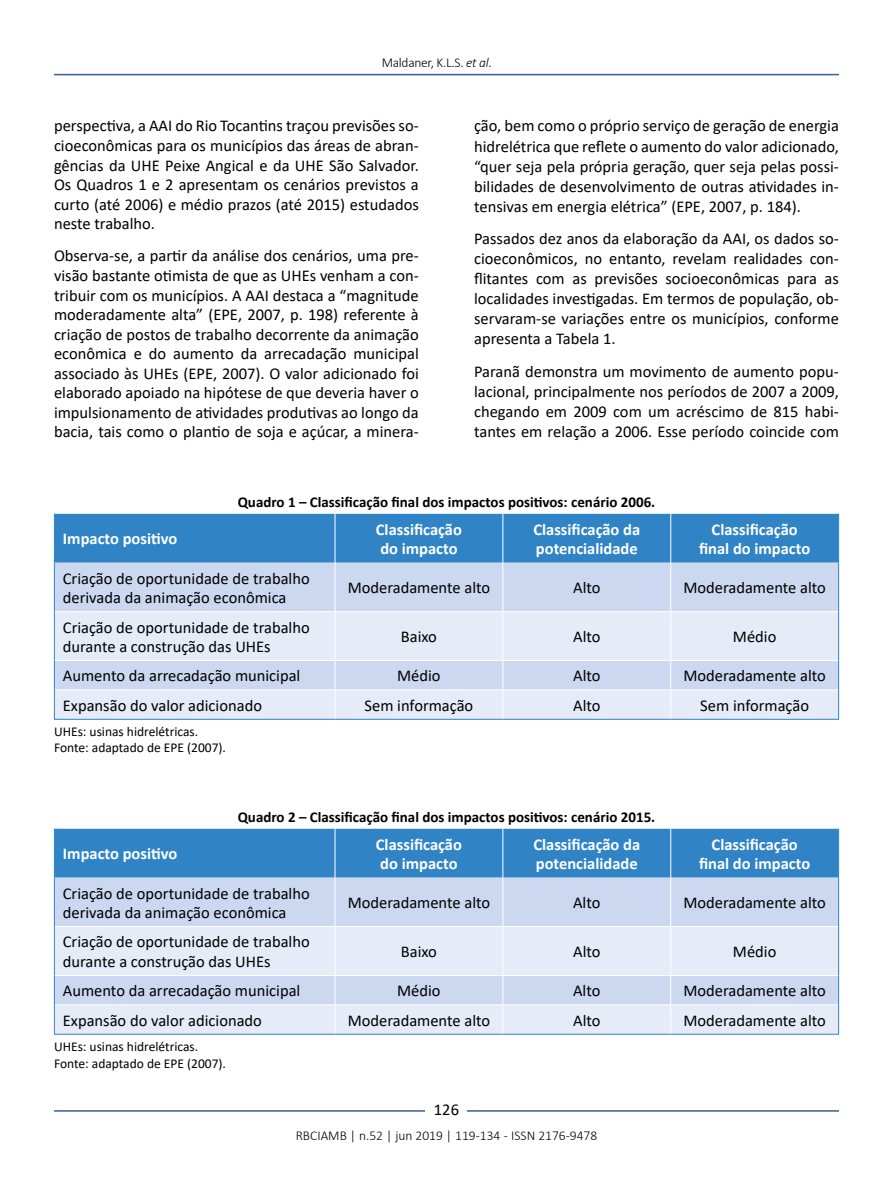
<style>
.page{position:relative;width:893px;height:1191px;background:#fff}
.page>*{position:absolute;margin:0;border:0;box-sizing:border-box;transform-origin:0 0}
.t1{font:16.5px/19.5px "Calibri";color:#000;text-align:justify}
.t2{font:700 16.5px/19.5px "Calibri";color:#fff}
.t3{font:700 15px "Calibri";color:#000}
.t4{font:13.5px/16.5px "Calibri";color:#000}
.t5{font:300 13.5px "Calibri";color:#000}
.t6{font:300 13.5px "Calibri";letter-spacing:-.02em;color:#000}
.s1{font-style:italic}
</style>
<div class="page">
<hr style="left:54px;top:74px;width:785px;height:1px;background:#365f92">
<hr style="left:54px;top:1110px;width:785px;height:1px;background:#365f92">
<div style="left:426px;top:1096px;width:41px;height:26px;background:#fff"></div>
<div style="left:55px;top:514px;width:783px;height:49px;background:#3084c6"></div>
<div style="left:55px;top:563px;width:783px;height:48px;background:#cbd8f0"></div>
<svg style="left:55px;top:612px;width:783px;height:107px;background:#dee5f5"></svg>
<hr style="left:335px;top:514px;width:1px;height:49px;background:#fff">
<hr style="left:502px;top:514px;width:1px;height:49px;background:#fff">
<hr style="left:670px;top:514px;width:1px;height:49px;background:#fff">
<hr style="left:335px;top:563px;width:1px;height:48px;background:#fff">
<hr style="left:502px;top:563px;width:1px;height:48px;background:#fff">
<hr style="left:670px;top:563px;width:1px;height:48px;background:#fff">
<hr style="left:335px;top:612px;width:1px;height:48px;background:#fff">
<hr style="left:502px;top:612px;width:1px;height:48px;background:#fff">
<hr style="left:670px;top:612px;width:1px;height:48px;background:#fff">
<hr style="left:55px;top:660px;width:280px;height:1px;background:#fff">
<hr style="left:335px;top:660px;width:168px;height:1px;background:#fff">
<hr style="left:503px;top:660px;width:168px;height:1px;background:#fff">
<hr style="left:671px;top:660px;width:167px;height:1px;background:#fff">
<hr style="left:55px;top:689px;width:280px;height:1px;background:#fff">
<hr style="left:335px;top:689px;width:168px;height:1px;background:#fff">
<svg style="left:335px;top:661px;width:1px;height:58px"></svg>
<hr style="left:503px;top:689px;width:168px;height:1px;background:#fff">
<svg style="left:502px;top:661px;width:1px;height:58px"></svg>
<hr style="left:671px;top:689px;width:167px;height:1px;background:#fff">
<svg style="left:670px;top:661px;width:1px;height:58px"></svg>
<hr style="left:54px;top:514px;width:1px;height:49px;background:#3084c6">
<hr style="left:838px;top:514px;width:1px;height:49px;background:#3084c6">
<hr style="left:54px;top:563px;width:1px;height:48px;background:#3084c6">
<hr style="left:838px;top:563px;width:1px;height:48px;background:#3084c6">
<hr style="left:54px;top:611px;width:1px;height:49px;background:#3084c6">
<hr style="left:838px;top:611px;width:1px;height:49px;background:#3084c6">
<hr style="left:54px;top:660px;width:1px;height:30px;background:#3084c6">
<hr style="left:838px;top:660px;width:1px;height:30px;background:#3084c6">
<svg style="left:54px;top:690px;width:1px;height:29px"></svg>
<svg style="left:838px;top:690px;width:1px;height:29px"></svg>
<hr style="left:54px;top:719px;width:281px;height:1px;background:#3084c6">
<hr style="left:335px;top:719px;width:168px;height:1px;background:#3084c6">
<hr style="left:503px;top:719px;width:168px;height:1px;background:#3084c6">
<hr style="left:671px;top:719px;width:168px;height:1px;background:#3084c6">
<div style="left:55px;top:828px;width:783px;height:49px;background:#3084c6"></div>
<div style="left:55px;top:877px;width:783px;height:49px;background:#cbd8f0"></div>
<svg style="left:55px;top:927px;width:783px;height:106px;background:#dee5f5"></svg>
<hr style="left:335px;top:828px;width:1px;height:49px;background:#fff">
<hr style="left:502px;top:828px;width:1px;height:49px;background:#fff">
<hr style="left:670px;top:828px;width:1px;height:49px;background:#fff">
<hr style="left:335px;top:877px;width:1px;height:49px;background:#fff">
<hr style="left:502px;top:877px;width:1px;height:49px;background:#fff">
<hr style="left:670px;top:877px;width:1px;height:49px;background:#fff">
<hr style="left:335px;top:927px;width:1px;height:48px;background:#fff">
<hr style="left:502px;top:927px;width:1px;height:48px;background:#fff">
<hr style="left:670px;top:927px;width:1px;height:48px;background:#fff">
<hr style="left:55px;top:975px;width:280px;height:1px;background:#fff">
<hr style="left:335px;top:975px;width:168px;height:1px;background:#fff">
<hr style="left:503px;top:975px;width:168px;height:1px;background:#fff">
<hr style="left:671px;top:975px;width:167px;height:1px;background:#fff">
<hr style="left:55px;top:1004px;width:280px;height:1px;background:#fff">
<hr style="left:335px;top:1004px;width:168px;height:1px;background:#fff">
<svg style="left:335px;top:976px;width:1px;height:57px"></svg>
<hr style="left:503px;top:1004px;width:168px;height:1px;background:#fff">
<svg style="left:502px;top:976px;width:1px;height:57px"></svg>
<hr style="left:671px;top:1004px;width:167px;height:1px;background:#fff">
<svg style="left:670px;top:976px;width:1px;height:57px"></svg>
<hr style="left:54px;top:828px;width:1px;height:49px;background:#3084c6">
<hr style="left:838px;top:828px;width:1px;height:49px;background:#3084c6">
<hr style="left:54px;top:877px;width:1px;height:49px;background:#3084c6">
<hr style="left:838px;top:877px;width:1px;height:49px;background:#3084c6">
<hr style="left:54px;top:926px;width:1px;height:49px;background:#3084c6">
<hr style="left:838px;top:926px;width:1px;height:49px;background:#3084c6">
<svg style="left:54px;top:975px;width:1px;height:58px"></svg>
<svg style="left:838px;top:975px;width:1px;height:58px"></svg>
<hr style="left:54px;top:1033px;width:281px;height:1px;background:#3084c6">
<hr style="left:335px;top:1033px;width:168px;height:1px;background:#3084c6">
<hr style="left:503px;top:1033px;width:168px;height:1px;background:#3084c6">
<hr style="left:671px;top:1033px;width:168px;height:1px;background:#3084c6">
<p class="t6" style="left:382px;top:54px;width:112px">Maldaner, K.L.S. <span class="s1">et al</span>.</p>
<p class="t1" style="left:54px;top:116px;width:366px">perspectiva, a AAI do Rio Tocantins traçou previsões so‑ cioeconômicas para os municípios das áreas de abran‑ gências da UHE Peixe Angical e da UHE São Salvador.<br>Os Quadros 1 e 2 apresentam os cenários previstos a curto (até 2006) e médio prazos (até 2015) estudados neste trabalho.</p>
<p class="t1" style="left:54px;top:246px;width:366px">Observa-se, a partir da análise dos cenários, uma pre‑ visão bastante otimista de que as UHEs venham a con‑ tribuir com os municípios. A AAI destaca a “magnitude moderadamente alta” (EPE, 2007, p. 198) referente à criação de postos de trabalho decorrente da animação econômica e do aumento da arrecadação municipal associado às UHEs (EPE, 2007). O valor adicionado foi elaborado apoiado na hipótese de que deveria haver o impulsionamento de atividades produtivas ao longo da bacia, tais como o plantio de soja e açúcar, a minera‑</p>
<p class="t1" style="left:474px;top:116px;width:366px;line-height:20px">ção, bem como o próprio serviço de geração de energia hidrelétrica que reflete o aumento do valor adicionado, “quer seja pela própria geração, quer seja pelas possi‑ bilidades de desenvolvimento de outras atividades in‑ tensivas em energia elétrica” (EPE, 2007, p. 184).</p>
<p class="t1" style="left:474px;top:228px;width:366px;line-height:20px">Passados dez anos da elaboração da AAI, os dados so‑ cioeconômicos, no entanto, revelam realidades con‑ flitantes com as previsões socioeconômicas para as localidades investigadas. Em termos de população, ob‑ servaram-se variações entre os municípios, conforme apresenta a Tabela 1.</p>
<p class="t1" style="left:474px;top:361px;width:366px;line-height:20px">Paranã demonstra um movimento de aumento popu‑ lacional, principalmente nos períodos de 2007 a 2009, chegando em 2009 com um acréscimo de 815 habi‑ tantes em relação a 2006. Esse período coincide com</p>
<p class="t3" style="left:238px;top:492px;width:419px">Quadro 1 – Classificação final dos impactos positivos: cenário 2006.</p>
<p class="t2" style="left:63px;top:529px;width:116px">Impacto positivo</p>
<p class="t2" style="left:376px;top:519px;width:88px">Classificação do impacto</p>
<p class="t2" style="left:533px;top:519px;width:108px">Classificação da potencialidade</p>
<p class="t2" style="left:699px;top:519px;width:113px;text-align:center">Classificação final do impacto</p>
<p class="t1" style="left:63px;top:568px;width:248px">Criação de oportunidade de trabalho derivada da animação econômica</p>
<p class="t1" style="left:348px;top:578px;width:144px">Moderadamente alto</p>
<p class="t1" style="left:573px;top:578px;width:29px">Alto</p>
<p class="t1" style="left:683px;top:578px;width:144px">Moderadamente alto</p>
<p class="t1" style="left:63px;top:617px;width:248px">Criação de oportunidade de trabalho durante a construção das UHEs</p>
<p class="t1" style="left:401px;top:626px;width:38px">Baixo</p>
<p class="t1" style="left:573px;top:626px;width:29px">Alto</p>
<p class="t1" style="left:733px;top:626px;width:45px">Médio</p>
<p class="t1" style="left:63px;top:666px;width:239px">Aumento da arrecadação municipal</p>
<p class="t1" style="left:397px;top:666px;width:45px">Médio</p>
<p class="t1" style="left:573px;top:666px;width:29px">Alto</p>
<p class="t1" style="left:683px;top:666px;width:144px">Moderadamente alto</p>
<p class="t1" style="left:63px;top:695px;width:201px">Expansão do valor adicionado</p>
<p class="t1" style="left:365px;top:695px;width:110px">Sem informação</p>
<p class="t1" style="left:573px;top:695px;width:29px">Alto</p>
<p class="t1" style="left:700px;top:695px;width:110px">Sem informação</p>
<p class="t4" style="left:54px;top:722px;width:174px">UHEs: usinas hidrelétricas.<br>Fonte: adaptado de EPE (2007).</p>
<p class="t3" style="left:238px;top:806px;width:419px">Quadro 2 – Classificação final dos impactos positivos: cenário 2015.</p>
<p class="t2" style="left:63px;top:844px;width:116px">Impacto positivo</p>
<p class="t2" style="left:376px;top:834px;width:88px">Classificação do impacto</p>
<p class="t2" style="left:533px;top:834px;width:108px">Classificação da potencialidade</p>
<p class="t2" style="left:699px;top:834px;width:113px;text-align:center">Classificação final do impacto</p>
<p class="t1" style="left:63px;top:883px;width:248px">Criação de oportunidade de trabalho derivada da animação econômica</p>
<p class="t1" style="left:348px;top:892px;width:144px">Moderadamente alto</p>
<p class="t1" style="left:573px;top:892px;width:29px">Alto</p>
<p class="t1" style="left:683px;top:892px;width:144px">Moderadamente alto</p>
<p class="t1" style="left:63px;top:931px;width:248px">Criação de oportunidade de trabalho durante a construção das UHEs</p>
<p class="t1" style="left:401px;top:941px;width:38px">Baixo</p>
<p class="t1" style="left:573px;top:941px;width:29px">Alto</p>
<p class="t1" style="left:733px;top:941px;width:45px">Médio</p>
<p class="t1" style="left:63px;top:980px;width:239px">Aumento da arrecadação municipal</p>
<p class="t1" style="left:397px;top:980px;width:45px">Médio</p>
<p class="t1" style="left:573px;top:980px;width:29px">Alto</p>
<p class="t1" style="left:683px;top:980px;width:144px">Moderadamente alto</p>
<p class="t1" style="left:63px;top:1010px;width:201px">Expansão do valor adicionado</p>
<p class="t1" style="left:348px;top:1010px;width:144px">Moderadamente alto</p>
<p class="t1" style="left:573px;top:1010px;width:29px">Alto</p>
<p class="t1" style="left:683px;top:1010px;width:144px">Moderadamente alto</p>
<p class="t4" style="left:54px;top:1038px;width:174px">UHEs: usinas hidrelétricas.<br>Fonte: adaptado de EPE (2007).</p>
<p class="t1" style="left:434px;top:1099px;width:27px">126</p>
<p class="t5" style="left:296px;top:1126px;width:303px">RBCIAMB | n.52 | jun 2019 | 119-134 - ISSN 2176-9478</p>
</div>
